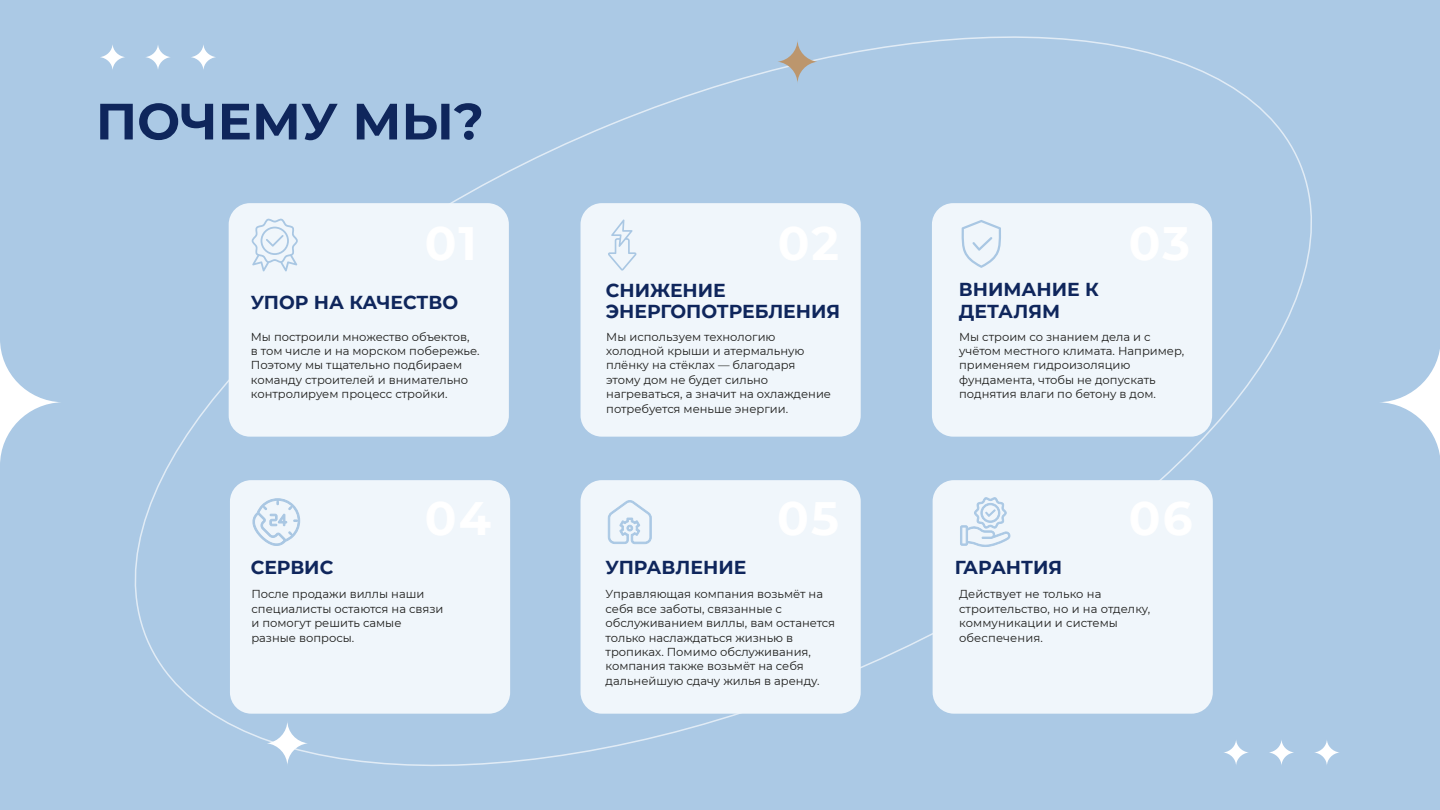
<style>
.page{position:relative;width:1440px;height:810px;background:#abc9e5}
.page>*{position:absolute;margin:0;border:0;box-sizing:border-box;transform-origin:0 0}
.t1{font:700 51px "Montserrat";color:#0f265c}
.t2{font:700 18.75px/21.6px "Montserrat";color:#0f265c}
.t3{font:11.55px/14.4px "Montserrat";color:#1d1d1b}
</style>
<div class="page">
<div style="left:135px;top:36px;width:1177px;height:730px;background:#abc9e5"></div>
<svg style="left:778px;top:39px;width:39px;height:45px"></svg>
<svg style="left:267px;top:720px;width:41px;height:46px"></svg>
<svg style="left:191px;top:43px;width:25px;height:28px"></svg>
<svg style="left:145px;top:43px;width:26px;height:28px"></svg>
<svg style="left:100px;top:43px;width:25px;height:28px"></svg>
<svg style="left:1314px;top:739px;width:26px;height:27px"></svg>
<svg style="left:1269px;top:739px;width:25px;height:27px"></svg>
<svg style="left:1223px;top:739px;width:26px;height:27px"></svg>
<div style="left:230px;top:480px;width:280px;height:234px;background:#f0f6fb;border-radius:21px"></div>
<svg style="left:252px;top:498px;width:48px;height:48px"></svg>
<div style="left:581px;top:203px;width:280px;height:234px;background:#f0f6fb;border-radius:21px"></div>
<svg style="left:608px;top:220px;width:29px;height:51px"></svg>
<div style="left:932px;top:203px;width:280px;height:234px;background:#f0f6fb;border-radius:21px"></div>
<svg style="left:962px;top:220px;width:39px;height:48px"></svg>
<div style="left:581px;top:480px;width:280px;height:234px;background:#f0f6fb;border-radius:21px"></div>
<svg style="left:608px;top:500px;width:44px;height:44px"></svg>
<div style="left:229px;top:203px;width:280px;height:234px;background:#f0f6fb;border-radius:21px"></div>
<svg style="left:252px;top:218px;width:46px;height:53px"></svg>
<div style="left:933px;top:480px;width:280px;height:234px;background:#f0f6fb;border-radius:21px"></div>
<svg style="left:960px;top:497px;width:50px;height:50px"></svg>
<h1 class="t1" style="left:96px;top:90px;width:390px">ПОЧЕМУ МЫ?</h1>
<h2 class="t2" style="left:251px;top:292px;width:209px">УПОР НА КАЧЕСТВО</h2>
<p class="t3" style="left:251px;top:329px;width:230px">Мы построили множество объектов,<br>в том числе и на морском побережье.<br>Поэтому мы тщательно подбираем команду строителей и внимательно контролируем процесс стройки.</p>
<h2 class="t2" style="left:251px;top:557px;width:84px">СЕРВИС</h2>
<p class="t3" style="left:251px;top:587px;width:194px">После продажи виллы наши специалисты остаются на связи и помогут решить самые разные вопросы.</p>
<h2 class="t2" style="left:606px;top:279px;width:236px">СНИЖЕНИЕ<br>ЭНЕРГОПОТРЕБЛЕНИЯ</h2>
<p class="t3" style="left:606px;top:329px;width:226px">Мы используем технологию холодной крыши и атермальную плёнку на стёклах — благодаря этому дом не будет сильно нагреваться, а значит на охлаждение потребуется меньше энергии.</p>
<h2 class="t2" style="left:605px;top:557px;width:142px">УПРАВЛЕНИЕ</h2>
<p class="t3" style="left:606px;top:587px;width:231px">Управляющая компания возьмёт на себя все заботы, связанные с обслуживанием виллы, вам останется только наслаждаться жизнью в тропиках. Помимо обслуживания, компания также возьмёт на себя дальнейшую сдачу жилья в аренду.</p>
<h2 class="t2" style="left:959px;top:279px;width:142px">ВНИМАНИЕ К<br>ДЕТАЛЯМ</h2>
<p class="t3" style="left:959px;top:329px;width:227px">Мы строим со знанием дела и с учётом местного климата. Например, применяем гидроизоляцию фундамента, чтобы не допускать поднятия влаги по бетону в дом.</p>
<h2 class="t2" style="left:955px;top:557px;width:109px">ГАРАНТИЯ</h2>
<p class="t3" style="left:959px;top:587px;width:193px">Действует не только на строительство, но и на отделку, коммуникации и системы обеспечения.</p>
</div>
